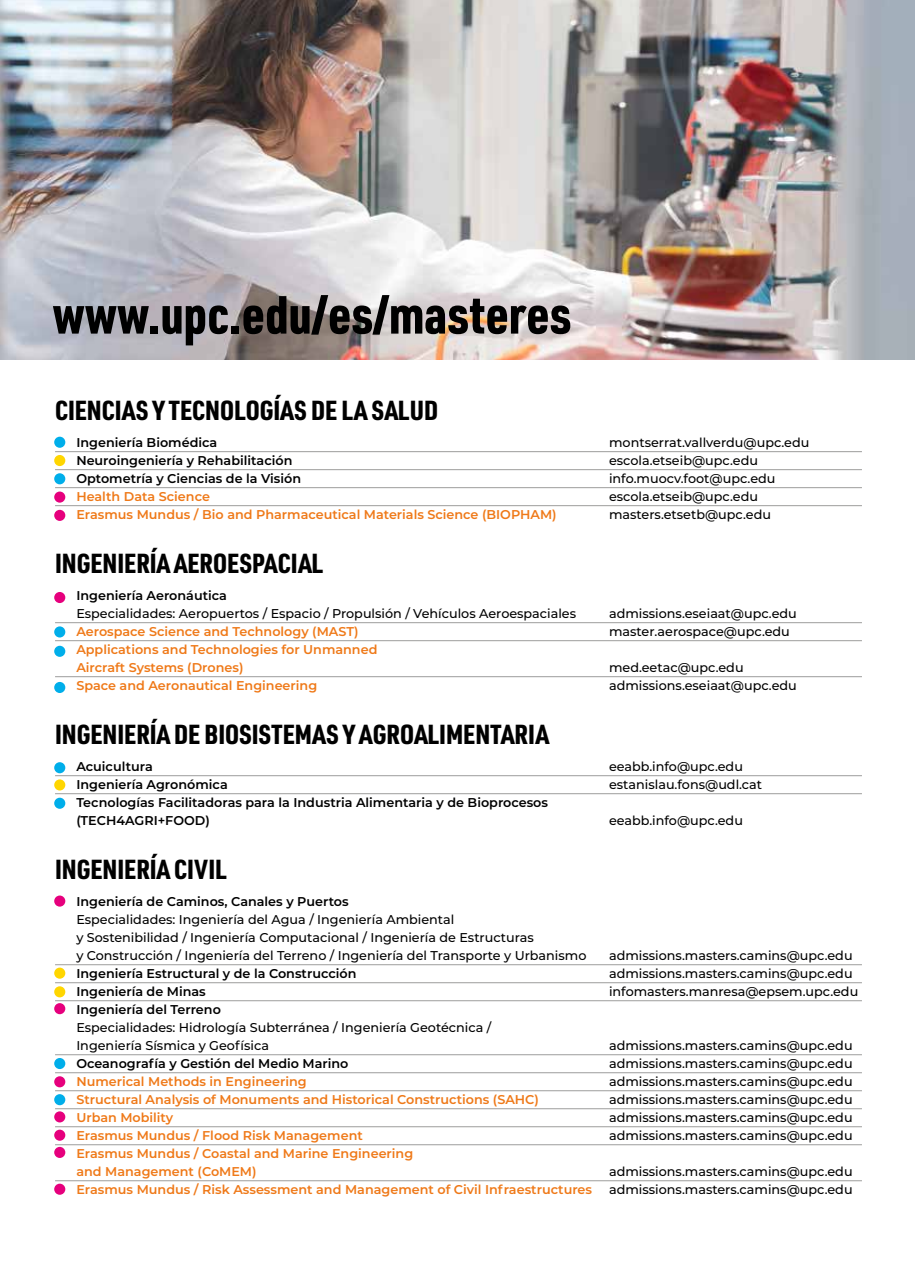
<style>
.page{position:relative;width:915px;height:1263px;background:#fff}
.page>*{position:absolute;margin:0;border:0;box-sizing:border-box;transform-origin:0 0}
.t1{font:900 52.5px "URWDIN Cond";color:#000}
.t2{font:900 27px "URWDIN Cond";color:#000}
.t3{font:500 12.75px/18px "Montserrat";color:#000}
.t4{font:600 12.75px/18px "Montserrat";color:#ef7918}
.t5{font:600 12.75px/18px "Montserrat";color:#000}
</style>
<div class="page">
<hr style="left:0;top:0;width:1px;height:360px;background:#ef7918">
<img style="left:1px;top:0;width:913px;height:360px">
<hr style="left:55px;top:451px;width:806px;height:1px;background:#9d9d9c">
<hr style="left:55px;top:469px;width:806px;height:1px;background:#9d9d9c">
<hr style="left:55px;top:487px;width:806px;height:1px;background:#9d9d9c">
<hr style="left:55px;top:505px;width:806px;height:1px;background:#9d9d9c">
<hr style="left:55px;top:622px;width:806px;height:1px;background:#9d9d9c">
<hr style="left:55px;top:640px;width:806px;height:1px;background:#9d9d9c">
<hr style="left:55px;top:676px;width:806px;height:1px;background:#9d9d9c">
<hr style="left:55px;top:775px;width:806px;height:1px;background:#9d9d9c">
<hr style="left:55px;top:793px;width:806px;height:1px;background:#9d9d9c">
<hr style="left:55px;top:964px;width:806px;height:1px;background:#9d9d9c">
<hr style="left:55px;top:982px;width:806px;height:1px;background:#9d9d9c">
<hr style="left:55px;top:1000px;width:806px;height:1px;background:#9d9d9c">
<hr style="left:55px;top:1054px;width:806px;height:1px;background:#9d9d9c">
<hr style="left:55px;top:1072px;width:806px;height:1px;background:#9d9d9c">
<hr style="left:55px;top:1090px;width:806px;height:1px;background:#9d9d9c">
<hr style="left:55px;top:1108px;width:806px;height:1px;background:#9d9d9c">
<hr style="left:55px;top:1126px;width:806px;height:1px;background:#9d9d9c">
<hr style="left:55px;top:1144px;width:806px;height:1px;background:#9d9d9c">
<hr style="left:55px;top:1180px;width:806px;height:1px;background:#9d9d9c">
<div style="left:54px;top:437px;width:11px;height:11px;background:#00aeea;border-radius:50%"></div>
<div style="left:54px;top:455px;width:11px;height:11px;background:#ffd600;border-radius:50%"></div>
<div style="left:54px;top:473px;width:11px;height:11px;background:#00aeea;border-radius:50%"></div>
<div style="left:54px;top:491px;width:11px;height:12px;background:#e6007d;border-radius:50%"></div>
<div style="left:54px;top:510px;width:11px;height:11px;background:#e6007d;border-radius:50%"></div>
<div style="left:54px;top:592px;width:11px;height:11px;background:#e6007d;border-radius:50%"></div>
<div style="left:54px;top:762px;width:11px;height:11px;background:#00aeea;border-radius:50%"></div>
<div style="left:54px;top:779px;width:11px;height:11px;background:#ffd600;border-radius:50%"></div>
<div style="left:54px;top:626px;width:11px;height:11px;background:#00aeea;border-radius:50%"></div>
<div style="left:54px;top:798px;width:11px;height:11px;background:#00aeea;border-radius:50%"></div>
<div style="left:54px;top:646px;width:11px;height:11px;background:#00aeea;border-radius:50%"></div>
<div style="left:54px;top:682px;width:11px;height:11px;background:#00aeea;border-radius:50%"></div>
<div style="left:54px;top:895px;width:11px;height:12px;background:#e6007d;border-radius:50%"></div>
<div style="left:54px;top:967px;width:11px;height:12px;background:#ffd600;border-radius:50%"></div>
<div style="left:54px;top:1003px;width:11px;height:11px;background:#e6007d;border-radius:50%"></div>
<div style="left:54px;top:986px;width:11px;height:11px;background:#ffd600;border-radius:50%"></div>
<div style="left:54px;top:1058px;width:11px;height:11px;background:#00aeea;border-radius:50%"></div>
<div style="left:54px;top:1094px;width:11px;height:11px;background:#00aeea;border-radius:50%"></div>
<div style="left:54px;top:1111px;width:11px;height:11px;background:#e6007d;border-radius:50%"></div>
<div style="left:54px;top:1130px;width:11px;height:11px;background:#e6007d;border-radius:50%"></div>
<div style="left:54px;top:1147px;width:11px;height:11px;background:#e6007d;border-radius:50%"></div>
<div style="left:54px;top:1184px;width:11px;height:11px;background:#e6007d;border-radius:50%"></div>
<div style="left:54px;top:1076px;width:11px;height:11px;background:#e6007d;border-radius:50%"></div>
<h1 class="t1" style="left:52px;top:279px;width:520px">www.upc.edu/es/masteres</h1>
<h2 class="t2" style="left:55px;top:392px;width:384px">CIENCIAS Y TECNOLOGÍAS DE LA SALUD</h2>
<p class="t5" style="left:76px;top:433px;width:142px">Ingeniería Biomédica</p>
<p class="t3" style="left:609px;top:433px;width:202px">montserrat.vallverdu@upc.edu</p>
<p class="t5" style="left:76px;top:451px;width:217px">Neuroingeniería y Rehabilitación</p>
<p class="t3" style="left:609px;top:451px;width:150px">escola.etseib@upc.edu</p>
<p class="t5" style="left:76px;top:469px;width:226px">Optometría y Ciencias de la Visión</p>
<p class="t3" style="left:609px;top:469px;width:168px">info.muocv.foot@upc.edu</p>
<p class="t4" style="left:76px;top:487px;width:135px">Health Data Science</p>
<p class="t3" style="left:609px;top:487px;width:150px">escola.etseib@upc.edu</p>
<p class="t4" style="left:76px;top:505px;width:481px">Erasmus Mundus / Bio and Pharmaceutical Materials Science (BIOPHAM)</p>
<p class="t3" style="left:609px;top:505px;width:163px">masters.etsetb@upc.edu</p>
<h2 class="t2" style="left:55px;top:545px;width:269px">INGENIERÍA AEROESPACIAL</h2>
<p class="t5" style="left:76px;top:586px;width:152px">Ingeniería Aeronáutica</p>
<p class="t3" style="left:76px;top:604px;width:501px">Especialidades: Aeropuertos / Espacio / Propulsión / Vehículos Aeroespaciales</p>
<p class="t3" style="left:609px;top:604px;width:189px">admissions.eseiaat@upc.edu</p>
<p class="t4" style="left:76px;top:622px;width:283px">Aerospace Science and Technology (MAST)</p>
<p class="t3" style="left:609px;top:622px;width:182px">master.aerospace@upc.edu</p>
<p class="t4" style="left:76px;top:640px;width:302px">Applications and Technologies for Unmanned<br>Aircraft Systems (Drones)</p>
<p class="t3" style="left:609px;top:658px;width:136px">med.eetac@upc.edu</p>
<p class="t4" style="left:76px;top:676px;width:242px">Space and Aeronautical Engineering</p>
<p class="t3" style="left:609px;top:676px;width:189px">admissions.eseiaat@upc.edu</p>
<h2 class="t2" style="left:55px;top:716px;width:495px">INGENIERÍA DE BIOSISTEMAS Y AGROALIMENTARIA</h2>
<p class="t5" style="left:76px;top:757px;width:78px">Acuicultura</p>
<p class="t3" style="left:609px;top:757px;width:135px">eeabb.info@upc.edu</p>
<p class="t5" style="left:76px;top:775px;width:153px">Ingeniería Agronómica</p>
<p class="t3" style="left:609px;top:775px;width:154px">estanislau.fons@udl.cat</p>
<p class="t5" style="left:76px;top:793px;width:473px">Tecnologías Facilitadoras para la Industria Alimentaria y de Bioprocesos (TECH4AGRI+FOOD)</p>
<p class="t3" style="left:609px;top:811px;width:135px">eeabb.info@upc.edu</p>
<h2 class="t2" style="left:55px;top:851px;width:173px">INGENIERÍA CIVIL</h2>
<p class="t5" style="left:76px;top:892px;width:274px">Ingeniería de Caminos, Canales y Puertos</p>
<p class="t3" style="left:76px;top:910px;width:511px">Especialidades: Ingeniería del Agua / Ingeniería Ambiental<br>y Sostenibilidad / Ingeniería Computacional / Ingeniería de Estructuras<br>y Construcción / Ingeniería del Terreno / Ingeniería del Transporte y Urbanismo</p>
<p class="t3" style="left:609px;top:946px;width:245px">admissions.masters.camins@upc.edu</p>
<p class="t5" style="left:76px;top:964px;width:281px">Ingeniería Estructural y de la Construcción</p>
<p class="t3" style="left:609px;top:964px;width:245px">admissions.masters.camins@upc.edu</p>
<p class="t5" style="left:76px;top:982px;width:131px">Ingeniería de Minas</p>
<p class="t3" style="left:609px;top:982px;width:251px">infomasters.manresa@epsem.upc.edu</p>
<p class="t5" style="left:76px;top:1000px;width:146px">Ingeniería del Terreno</p>
<p class="t3" style="left:76px;top:1018px;width:416px">Especialidades: Hidrología Subterránea / Ingeniería Geotécnica /<br>Ingeniería Sísmica y Geofísica</p>
<p class="t3" style="left:609px;top:1036px;width:245px">admissions.masters.camins@upc.edu</p>
<p class="t5" style="left:76px;top:1054px;width:273px">Oceanografía y Gestión del Medio Marino</p>
<p class="t3" style="left:609px;top:1054px;width:245px">admissions.masters.camins@upc.edu</p>
<p class="t4" style="left:76px;top:1072px;width:232px">Numerical Methods in Engineering</p>
<p class="t3" style="left:609px;top:1072px;width:245px">admissions.masters.camins@upc.edu</p>
<p class="t4" style="left:76px;top:1090px;width:464px">Structural Analysis of Monuments and Historical Constructions (SAHC)</p>
<p class="t3" style="left:609px;top:1090px;width:245px">admissions.masters.camins@upc.edu</p>
<p class="t4" style="left:76px;top:1108px;width:98px">Urban Mobility</p>
<p class="t3" style="left:609px;top:1108px;width:245px">admissions.masters.camins@upc.edu</p>
<p class="t4" style="left:76px;top:1126px;width:288px">Erasmus Mundus / Flood Risk Management</p>
<p class="t3" style="left:609px;top:1126px;width:245px">admissions.masters.camins@upc.edu</p>
<p class="t4" style="left:76px;top:1144px;width:338px">Erasmus Mundus / Coastal and Marine Engineering and Management (CoMEM)</p>
<p class="t3" style="left:609px;top:1162px;width:245px">admissions.masters.camins@upc.edu</p>
<p class="t4" style="left:76px;top:1180px;width:517px">Erasmus Mundus / Risk Assessment and Management of Civil Infraestructures</p>
<p class="t3" style="left:609px;top:1180px;width:245px">admissions.masters.camins@upc.edu</p>
</div>
